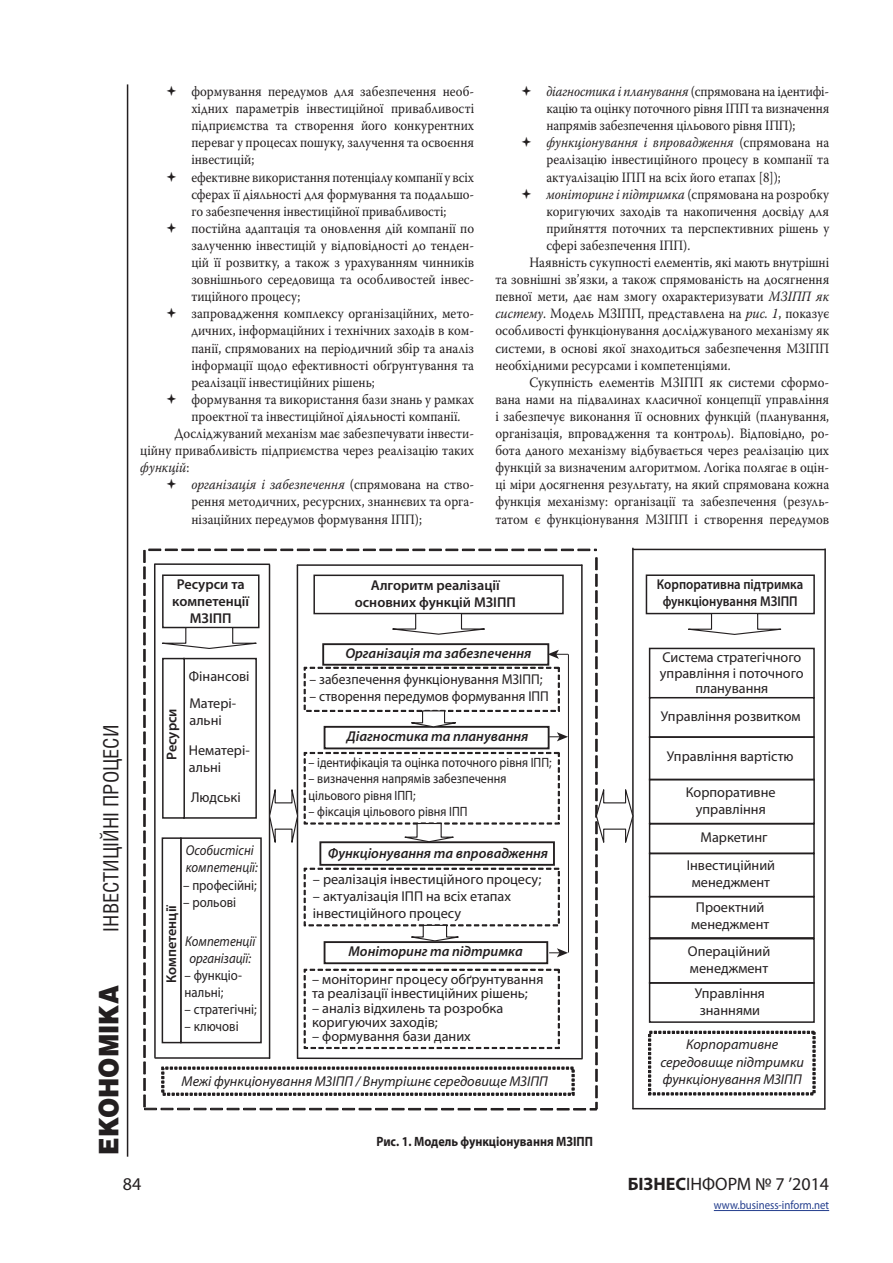
<style>
.page{position:relative;width:893px;height:1263px;background:#fff}
.page>*{position:absolute;margin:0;border:0;box-sizing:border-box;transform-origin:0 0}
.t1{font:900 27px "Helios";color:#231f20;scale:.9 1}
.t2{font:21px "Helios Cond";color:#231f20}
.t3{font:18px "Myriad Pro";color:#231f20}
.Otstup{font:14.25px/17.1px "Warnock Pro";color:#231f20;text-align:justify;scale:.9 1}
.Osnova{font:14.25px/17.1px "Warnock Pro";color:#231f20;text-align:justify;scale:.9 1}
.t4{font:14.25px/17.1px "Myriad Pro";color:#231f20}
.t5{font:italic 14.25px/17.1px "Myriad Pro";color:#231f20;text-align:center}
.t6{font:italic 600 14.25px "Myriad Pro";color:#231f20}
.t7{font:600 14.25px/17.1px "Myriad Pro";color:#231f20;text-align:center}
.t8{font:14.25px "Myriad Pro";color:#231f20;scale:.95 1}
.t9{font:14.25px/17.1px "Myriad Pro";color:#231f20;scale:.9 1}
.t10{font:italic 14.25px/17.1px "Myriad Pro";color:#231f20;scale:.9 1}
.t11{font:600 14.25px/17.1px "Myriad Pro";color:#231f20;text-align:center;scale:.9 1}
.t12{font:13.5px/16.2px "Myriad Pro";color:#231f20;scale:.9 1}
.Title_table{font:700 13.5px "Myriad Pro";color:#231f20;scale:.9 1}
.t13{font:12px "Myriad Pro";color:#253f8e;scale:.9 1}
.s1{font-style:italic}
.s2{font-weight:700}
</style>
<div class="page">
<hr style="left:127px;top:84px;width:1px;height:1073px;background:#231f20">
<hr style="left:714px;top:1210px;width:115px;height:1px;background:#253f8e">
<div style="left:646px;top:574px;width:169px;height:40px;border:2px solid #231f20"></div>
<div style="left:649px;top:648px;width:166px;height:50px;border:2px solid #231f20"></div>
<div style="left:649px;top:823px;width:166px;height:31px;border:2px solid #231f20"></div>
<div style="left:649px;top:697px;width:166px;height:41px;border:2px solid #231f20"></div>
<div style="left:649px;top:896px;width:166px;height:43px;border:2px solid #231f20"></div>
<div style="left:649px;top:736px;width:166px;height:44px;border:2px solid #231f20"></div>
<div style="left:649px;top:779px;width:166px;height:45px;border:2px solid #231f20"></div>
<div style="left:649px;top:982px;width:166px;height:41px;border:2px solid #231f20"></div>
<div style="left:649px;top:938px;width:166px;height:46px;border:2px solid #231f20"></div>
<hr style="left:632px;top:548px;width:2px;height:561px;background:#231f20">
<hr style="left:824px;top:549px;width:2px;height:560px;background:#231f20">
<hr style="left:633px;top:1108px;width:192px;height:2px;background:#231f20">
<hr style="left:633px;top:549px;width:192px;height:1px;background:#231f20">
<svg style="left:687px;top:612px;width:114px;height:23px"></svg>
<svg style="left:648px;top:1031px;width:167px;height:64px"></svg>
<svg style="left:144px;top:549px;width:490px;height:561px"></svg>
<p class="Otstup" style="left:191px;top:83px;width:316px">формування передумов для забезпечення необ&shy;хідних параметрів інвестиційної привабливості підприємства та створення його конкурентних переваг у процесах пошуку, залучення та освоєння інвестицій;</p>
<p class="Otstup" style="left:191px;top:168px;width:316px">ефективне використання потенціалу компанії у всіх сферах її діяльності для формування та подальшо&shy;го забезпечення інвестиційної привабливості;</p>
<p class="Otstup" style="left:191px;top:219px;width:316px">постійна адаптація та оновлення дій компанії по залученню інвестицій у відповідності до тенден&shy;цій її розвитку, а також з урахуванням чинників зовнішнього середовища та особливостей інвес&shy;тиційного процесу;</p>
<p class="Otstup" style="left:191px;top:305px;width:316px">запровадження комплексу організаційних, мето&shy;дичних, інформаційних і технічних заходів в ком&shy;панії, спрямованих на періодичний збір та аналіз інформації щодо ефективності обґрунтування та реалізації інвестиційних рішень;</p>
<p class="Otstup" style="left:191px;top:390px;width:316px">формування та використання бази знань у рамках проектної та інвестиційної діяльності компанії.</p>
<p class="Osnova" style="left:140px;top:425px;width:372px;text-indent:34px">Досліджуваний механізм має забезпечувати інвести&shy;ційну привабливість підприємства через реалізацію таких <span class="s1">функцій</span>:</p>
<p class="Otstup" style="left:191px;top:476px;width:316px"><span class="s1">організація і забезпечення</span> (спрямована на ство&shy;рення методичних, ресурсних, знаннєвих та орга&shy;нізаційних передумов формування ІПП);</p>
<p class="Otstup" style="left:546px;top:83px;width:316px"><span class="s1">діагностика і планування</span> (спрямована на ідентифі&shy;кацію та оцінку поточного рівня ІПП та визначення напрямів забезпечення цільового рівня ІПП);</p>
<p class="Otstup" style="left:546px;top:134px;width:316px"><span class="s1">функціонування і впровадження</span> (спрямована на реалізацію інвестиційного процесу в компанії та актуалізацію ІПП на всіх його етапах [8]);</p>
<p class="Otstup" style="left:546px;top:185px;width:316px"><span class="s1">моніторинг і підтримка</span> (спрямована на розробку коригуючих заходів та накопичення досвіду для прийняття поточних та перспективних рішень у сфері забезпечення ІПП).</p>
<p class="Osnova" style="left:495px;top:254px;width:372px;text-indent:34px">Наявність сукупності елементів, які мають внутрішні та зовнішні зв’язки, а також спрямованість на досягнення певної мети, дає нам змогу охарактеризувати <span class="s1">МЗІПП як систему</span>. Модель МЗІПП, представлена на <span class="s1">рис. 1</span>, показує особливості функціонування досліджуваного механізму як системи, в основі якої знаходиться забезпечення МЗІПП необхідними ресурсами і компетенціями.</p>
<p class="Osnova" style="left:495px;top:373px;width:372px;text-indent:34px">Сукупність елементів МЗІПП як системи сформо&shy;вана нами на підвалинах класичної концепції управління і забезпечує виконання її основних функцій (планування, організація, впровадження та контроль). Відповідно, ро&shy;бота даного механізму відбувається через реалізацію цих функцій за визначеним алгоритмом. Логіка полягає в оцін&shy;ці міри досягнення результату, на який спрямована кожна функція механізму: організації та забезпечення (резуль&shy;татом є функціонування МЗІПП і створення передумов</p>
<h2 class="t2" style="left:98px;top:931px;width:208px;rotate:-90deg">інвестиційні процеси</h2>
<h1 class="t1" style="left:92px;top:1154px;width:189px;rotate:-90deg">ЕКОНОМІКА</h1>
<p class="t3" style="left:123px;top:1173px;width:20px">84</p>
<p class="t7" style="left:172px;top:575px;width:78px">Ресурси та компетенції<br>МЗІПП</p>
<p class="t7" style="left:163px;top:760px;width:53px;rotate:-90deg">Ресурси</p>
<p class="t4" style="left:189px;top:662px;width:62px;line-height:27.3px">Фінансові<br>Матері-</p>
<p class="t4" style="left:189px;top:705px;width:62px;line-height:29.8px">альні<br>Нематері-</p>
<p class="t4" style="left:189px;top:752px;width:53px;line-height:29.8px">альні<br>Людські</p>
<p class="t10" style="left:186px;top:841px;width:82px">Особистісні компетенції:</p>
<p class="t9" style="left:183px;top:877px;width:83px">– професійні;</p>
<p class="t9" style="left:183px;top:894px;width:60px">– рольові</p>
<p class="t10" style="left:185px;top:932px;width:80px">Компетенції організації:</p>
<p class="t9" style="left:185px;top:967px;width:65px">– функціо&shy;нальні;</p>
<p class="t9" style="left:185px;top:1001px;width:82px">– стратегічні;</p>
<p class="t9" style="left:185px;top:1018px;width:62px">– ключові</p>
<p class="t7" style="left:163px;top:983px;width:80px;rotate:-90deg">Компетенції</p>
<p class="t7" style="left:355px;top:577px;width:162px">Алгоритм реалізації основних функцій МЗІПП</p>
<p class="t6" style="left:345px;top:644px;width:188px">Організація та забезпечення</p>
<p class="t8" style="left:310px;top:671px;width:247px">– забезпечення функціонування МЗІПП;</p>
<p class="t8" style="left:310px;top:688px;width:253px">– створення передумов формування ІПП</p>
<p class="t6" style="left:347px;top:727px;width:183px">Діагностика та планування</p>
<p class="t12" style="left:309px;top:754px;width:272px">– ідентифікація та оцінка поточного рівня ІПП;</p>
<p class="t12" style="left:309px;top:770px;width:221px">– визначення напрямів забезпечення цільового рівня ІПП;</p>
<p class="t12" style="left:309px;top:803px;width:178px">– фіксація цільового рівня ІПП</p>
<p class="t6" style="left:328px;top:844px;width:222px">Функціонування та впровадження</p>
<p class="t4" style="left:313px;top:870px;width:230px">– реалізація інвестиційного процесу;</p>
<p class="t4" style="left:313px;top:887px;width:200px">– актуалізація ІПП на всіх етапах інвестиційного процесу</p>
<p class="t6" style="left:349px;top:942px;width:176px">Моніторинг та підтримка</p>
<p class="t4" style="left:312px;top:972px;width:233px;line-height:14.2px">– моніторинг процесу обґрунтування та реалізації інвестиційних рішень;</p>
<p class="t4" style="left:312px;top:1000px;width:193px;line-height:14.2px">– аналіз відхилень та розробка коригуючих заходів;</p>
<p class="t4" style="left:312px;top:1027px;width:160px">– формування бази даних</p>
<p class="t11" style="left:657px;top:575px;width:164px">Корпоративна підтримка функціонування МЗІПП</p>
<p class="t4" style="left:660px;top:649px;width:145px;line-height:15.8px;text-align:center">Система стратегічного управління і поточного планування</p>
<p class="t4" style="left:661px;top:707px;width:141px">Управління розвитком</p>
<p class="t4" style="left:667px;top:748px;width:128px">Управління вартістю</p>
<p class="t4" style="left:686px;top:784px;width:91px;text-align:center">Корпоративне управління</p>
<p class="t4" style="left:701px;top:828px;width:69px">Маркетинг</p>
<p class="t4" style="left:687px;top:856px;width:90px;text-align:center">Інвестиційний менеджмент</p>
<p class="t4" style="left:691px;top:899px;width:80px;text-align:center">Проектний менеджмент</p>
<p class="t4" style="left:688px;top:942px;width:84px">Операційний менеджмент</p>
<p class="t4" style="left:695px;top:985px;width:72px;text-align:center">Управління знаннями</p>
<p class="t5" style="left:660px;top:1036px;width:145px">Корпоративне середовище підтримки</p>
<p class="t5" style="left:182px;top:1072px;width:368px">Межі функціонування МЗІПП / Внутрішнє середовище МЗІПП</p>
<p class="t5" style="left:663px;top:1070px;width:140px">функціонування МЗІПП</p>
<p class="Title_table" style="left:376px;top:1133px;width:232px">Рис. 1. Модель функціонування МЗІПП</p>
<p class="t3" style="left:628px;top:1173px;width:203px"><span class="s2">БІЗНЕС</span>ІНФОРМ № 7 ’2014</p>
<p class="t13" style="left:714px;top:1198px;width:130px">www.business-inform.net</p>
</div>
